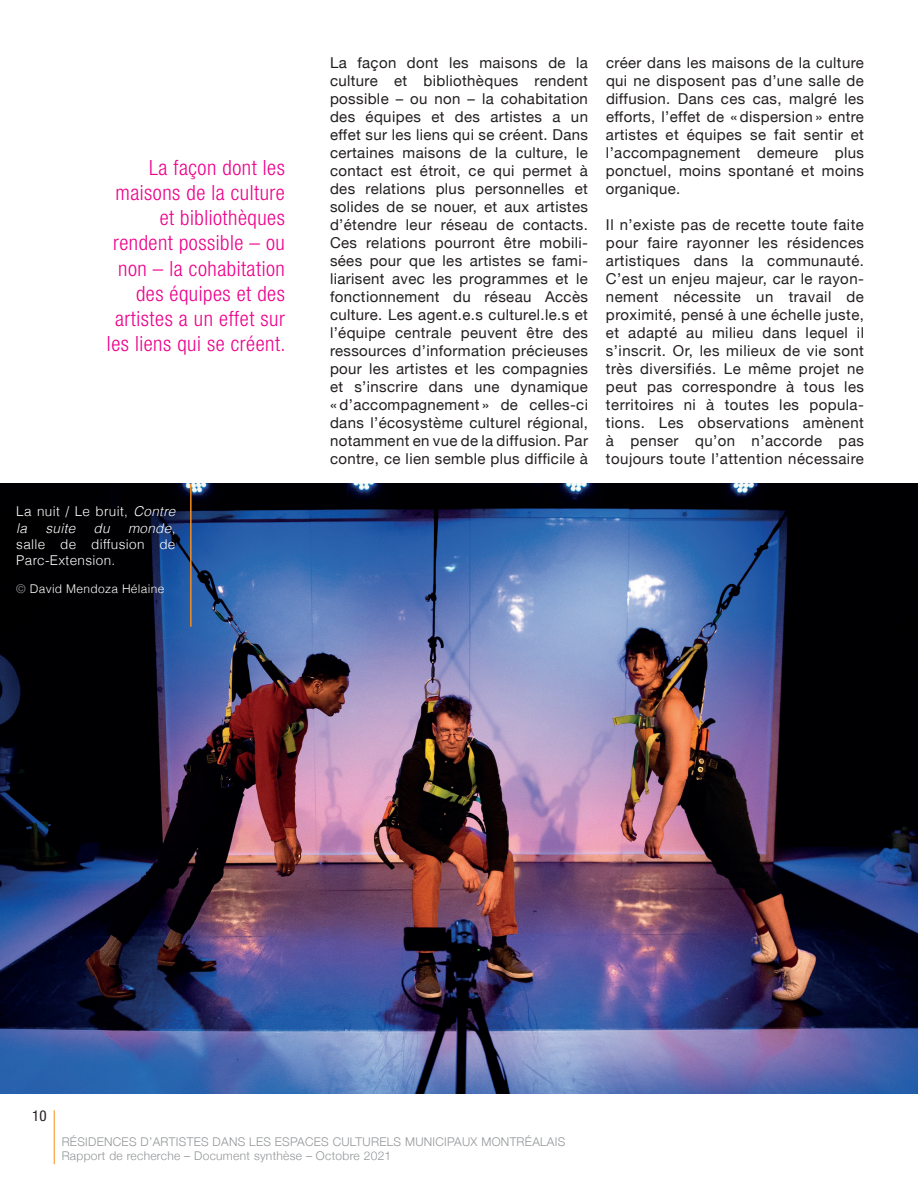
<style>
.page{position:relative;width:918px;height:1188px;background:#fff}
.page>*{position:absolute;margin:0;border:0;box-sizing:border-box;transform-origin:0 0}
.t1{font:300 condensed 21px/25.2px "Helvetica Neue LT Std";letter-spacing:.025em;color:#ed028c;text-align:right}
.t2{font:15px/18px "Helvetica Neue";letter-spacing:.025em;color:#231f20;text-align:justify}
.t3{font:condensed 15px "Helvetica Neue LT Std";color:#231f20}
.t4{font:300 13.5px/16.2px "Helvetica";letter-spacing:.025em;color:#fff}
.t5{font:italic 300 13.5px "Helvetica";letter-spacing:.025em;color:#fff}
.t6{font:300 12px/14.4px "Helvetica Neue";letter-spacing:.025em;color:#939598}
.t7{font:300 12px "Helvetica";letter-spacing:.025em;color:#fff}
.s1{font-style:italic}
.s2{color:#939598}
</style>
<div class="page">
<hr style="left:54px;top:1110px;width:1px;height:54px;background:#f68e1e">
<img style="left:0;top:484px;width:918px;height:610px">
<hr style="left:190px;top:484px;width:2px;height:143px;background:#f68e1e">
<h1 class="t1" style="left:107px;top:155px;width:180px">La façon dont les maisons de la culture et bibliothèques rendent possible – ou non – la cohabitation des équipes et des artistes a un effet sur les liens qui se créent.</h1>
<p class="t4" style="left:16px;top:503px;width:161px">La nuit / Le bruit, <span class="s1">Contre la</span></p>
<p class="t4" style="left:16px;top:520px;width:161px;text-align:justify;text-indent:112px"><span class="s1">monde</span>, salle de diffusion de Parc-Extension.</p>
<p class="t7" style="left:16px;top:582px;width:150px"><span class="s2">©</span> David Mendoza Hélaine</p>
<p class="t5" style="left:45px;top:519px;width:31px">suite</p>
<p class="t5" style="left:94px;top:519px;width:18px">du</p>
<p class="t2" style="left:330px;top:54px;width:260px">La façon dont les maisons de la culture et bibliothèques rendent possible – ou non – la cohabitation des équipes et des artistes a un effet sur les liens qui se créent. Dans certaines maisons de la culture, le contact est étroit, ce qui permet à des relations plus personnelles et solides de se nouer, et aux artistes d’étendre leur réseau de contacts.<br>Ces relations pourront être mobili&shy;sées pour que les artistes se fami&shy;liarisent avec les programmes et le fonctionnement du réseau Accès culture. Les agent.e.s culturel.le.s et l’équipe centrale peuvent être des ressources d’information précieuses pour les artistes et les compagnies et s’inscrire dans une dynamique « d’accompagnement » de celles-ci dans l’écosystème culturel régional, notamment en vue de la diffusion. Par contre, ce lien semble plus difficile à</p>
<p class="t2" style="left:606px;top:54px;width:260px">créer dans les maisons de la culture qui ne disposent pas d’une salle de diffusion. Dans ces cas, malgré les efforts, l’effet de « dispersion » entre artistes et équipes se fait sentir et l’accompagnement demeure plus ponctuel, moins spontané et moins organique.</p>
<p class="t2" style="left:606px;top:216px;width:260px">Il n’existe pas de recette toute faite pour faire rayonner les résidences artistiques dans la communauté.<br>C’est un enjeu majeur, car le rayon&shy;nement nécessite un travail de proximité, pensé à une échelle juste, et adapté au milieu dans lequel il s’inscrit. Or, les milieux de vie sont très diversifiés. Le même projet ne peut pas correspondre à tous les territoires ni à toutes les popula&shy;tions. Les observations amènent à penser qu’on n’accorde pas toujours toute l’attention nécessaire</p>
<p class="t3" style="left:32px;top:1107px;width:16px">10</p>
<p class="t6" style="left:62px;top:1134px;width:505px">RÉSIDENCES D’ARTISTES DANS LES ESPACES CULTURELS MUNICIPAUX MONTRÉALAIS<br>Rapport de recherche – Document synthèse – Octobre 2021</p>
</div>
